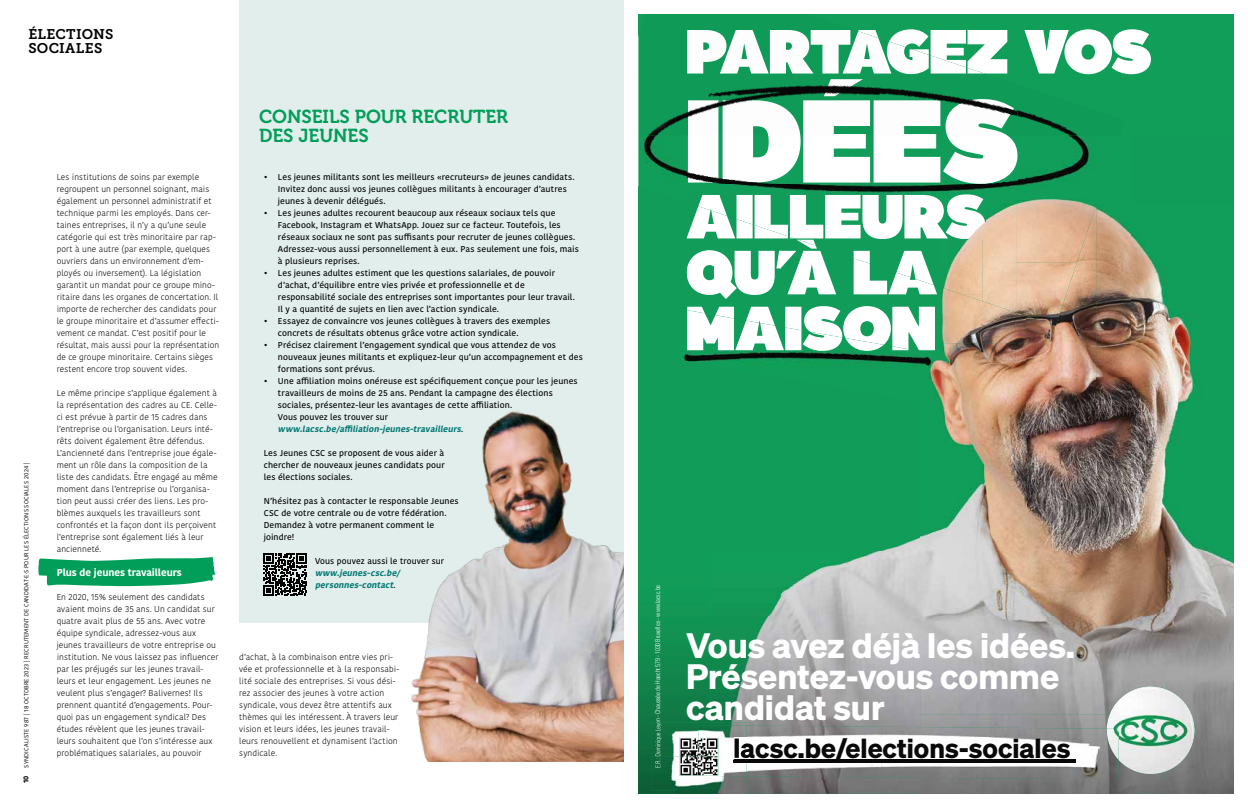
<style>
.page{position:relative;width:1248px;height:808px;background:#fff}
.page>*{position:absolute;margin:0;border:0;box-sizing:border-box;transform-origin:0 0}
.t1{font:900 62.1px "Maax Display";letter-spacing:-.06em;color:#fff}
.t2{font:34.5px/31px "Sohne Dreiviertelfett";color:#fff}
.t3{font:26.9px "Sohne Dreiviertelfett";color:#090909}
.t4{font:18.7px/18.7px "Museo 700";color:#009e59}
.t5{font:14px/14px "Museo Slab 700";letter-spacing:.02em;color:#000}
.t6{font:700 10px "Kohinoor Bangla";letter-spacing:-.005em;color:#fff}
.t7{font:300 8.5px/12px "Kohinoor Bangla";letter-spacing:.01em;color:#000}
.t8{font:500 8.5px/12px "Kohinoor Bangla";letter-spacing:.01em;color:#000}
.t9{font:italic 700 8.5px/12px "Kohinoor Bangla";color:#007873}
.t10{font:300 condensed 6.8px "Univers LT Std";letter-spacing:-.01em;color:#fff;scale:.93 1}
.t11{font:6px "Kohinoor Bangla";letter-spacing:.025em;color:#000}
.s1{font-weight:700;font-size:7px}
.s2{font-weight:700;font-style:italic;color:#007873}
.s3{font-weight:500;font-style:normal;color:#000}
</style>
<div class="page">
<svg style="left:38px;top:557px;width:177px;height:29px;background:#24ab70"></svg>
<div style="left:239px;top:0;width:385px;height:622px;background:#e2eeec"></div>
<img style="left:378px;top:411px;width:246px;height:351px">
<div style="left:638px;top:14px;width:595px;height:780px;background:#119e59"></div>
<img style="left:1131px;top:231px;width:102px;height:451px">
<img style="left:1096px;top:206px;width:35px;height:345px">
<img style="left:1061px;top:262px;width:35px;height:289px">
<img style="left:920px;top:294px;width:105px;height:257px">
<img style="left:1025px;top:326px;width:36px;height:225px">
<img style="left:885px;top:537px;width:35px;height:14px">
<img style="left:686px;top:217px;width:33px;height:22px">
<img style="left:686px;top:250px;width:219px;height:49px">
<img style="left:905px;top:286px;width:32px;height:13px">
<img style="left:785px;top:306px;width:149px;height:45px">
<img style="left:687px;top:306px;width:83px;height:4px">
<svg style="left:638px;top:627px;width:2px;height:167px"></svg>
<img style="left:710px;top:551px;width:421px;height:131px">
<img style="left:1166px;top:682px;width:67px;height:112px">
<img style="left:920px;top:682px;width:246px;height:33px">
<img style="left:710px;top:682px;width:210px;height:45px">
<img style="left:920px;top:714px;width:211px;height:80px">
<img style="left:1131px;top:769px;width:35px;height:25px">
<img style="left:745px;top:777px;width:175px;height:17px">
<img style="left:675px;top:790px;width:70px;height:4px">
<img style="left:740px;top:352px;width:128px;height:10px">
<img style="left:868px;top:351px;width:64px;height:52px">
<img style="left:679px;top:349px;width:61px;height:13px">
<img style="left:687px;top:310px;width:132px;height:41px">
<img style="left:818px;top:330px;width:100px;height:21px">
<img style="left:1017px;top:113px;width:61px;height:22px">
<img style="left:638px;top:72px;width:50px;height:63px">
<img style="left:638px;top:129px;width:19px;height:29px">
<img style="left:638px;top:158px;width:1px;height:29px">
<img style="left:687px;top:30px;width:298px;height:44px">
<img style="left:688px;top:79px;width:329px;height:56px">
<img style="left:1016px;top:135px;width:75px;height:54px">
<img style="left:640px;top:135px;width:48px;height:47px">
<img style="left:777px;top:184px;width:239px;height:10px">
<img style="left:708px;top:184px;width:69px;height:5px">
<img style="left:1016px;top:199px;width:82px;height:63px">
<img style="left:982px;top:201px;width:34px;height:112px">
<img style="left:914px;top:239px;width:68px;height:55px">
<img style="left:796px;top:239px;width:18px;height:1px">
<img style="left:1016px;top:262px;width:60px;height:64px">
<img style="left:960px;top:294px;width:22px;height:7px">
<img style="left:688px;top:135px;width:329px;height:49px">
<img style="left:719px;top:194px;width:266px;height:45px">
<img style="left:694px;top:194px;width:25px;height:23px">
<img style="left:797px;top:240px;width:140px;height:46px">
<img style="left:746px;top:725px;width:135px;height:52px">
<img style="left:881px;top:727px;width:237px;height:52px">
<img style="left:1106px;top:729px;width:12px;height:31px">
<img style="left:746px;top:738px;width:324px;height:22px">
<hr style="left:733px;top:760px;width:342px;height:3px;background:#090909">
<img style="left:651px;top:722px;width:95px;height:68px">
<img style="left:655px;top:722px;width:6px;height:45px">
<img style="left:734px;top:738px;width:12px;height:22px">
<svg style="left:733px;top:760px;width:13px;height:3px"></svg>
<img style="left:679px;top:737px;width:39px;height:39px">
<svg style="left:263px;top:553px;width:44px;height:43px"></svg>
<h3 class="t5" style="left:28px;top:27px;width:87px">ÉLECTIONS<br>SOCIALES</h3>
<p class="t11" style="left:22px;top:783px;width:322px;rotate:-90deg"><span class="s1">10</span> SYNDICALISTE 987 | 18 OCTOBRE 2023 | RECRUTEMENT DE CANDIDAT·E·S POUR LES ÉLECTIONS SOCIALES 2024 |</p>
<p class="t7" style="left:57px;top:171px;width:164px">Les institutions de soins par exemple regroupent un personnel soignant, mais également un personnel administratif et technique parmi les employés. Dans cer&shy;taines entreprises, il n’y a qu’une seule catégorie qui est très minoritaire par rap&shy;port à une autre (par exemple, quelques ouvriers dans un environnement d’em&shy;ployés ou inversement). La législation garantit un mandat pour ce groupe mino&shy;ritaire dans les organes de concertation. Il importe de rechercher des candidats pour le groupe minoritaire et d’assumer effecti&shy;vement ce mandat. C’est positif pour le résultat, mais aussi pour la représentation de ce groupe minoritaire. Certains sièges restent encore trop souvent vides.</p>
<p class="t7" style="left:57px;top:387px;width:162px">Le même principe s’applique également à la représentation des cadres au CE. Celle&shy;ci est prévue à partir de 15 cadres dans l’entreprise ou l’organisation. Leurs inté&shy;rêts doivent également être défendus.<br>L’ancienneté dans l’entreprise joue égale&shy;ment un rôle dans la composition de la liste des candidats. Être engagé au même moment dans l’entreprise ou l’organisa&shy;tion peut aussi créer des liens. Les pro&shy;blèmes auxquels les travailleurs sont confrontés et la façon dont ils perçoivent l’entreprise sont également liés à leur ancienneté.</p>
<p class="t6" style="left:57px;top:564px;width:127px">Plus de jeunes travailleurs</p>
<p class="t7" style="left:57px;top:591px;width:163px">En 2020, 15% seulement des candidats avaient moins de 35 ans. Un candidat sur quatre avait plus de 55 ans. Avec votre équipe syndicale, adressez-vous aux jeunes travailleurs de votre entreprise ou institution. Ne vous laissez pas influencer par les préjugés sur les jeunes travail&shy;leurs et leur engagement. Les jeunes ne veulent plus s’engager? Balivernes! Ils prennent quantité d’engagements. Pour&shy;quoi pas un engagement syndical? Des études révèlent que les jeunes travail&shy;leurs souhaitent que l’on s’intéresse aux problématiques salariales, au pouvoir</p>
<h3 class="t4" style="left:259px;top:107px;width:250px">CONSEILS POUR RECRUTER<br>DES JEUNES</h3>
<p class="t8" style="left:278px;top:171px;width:298px;text-indent:-14px">• Les jeunes militants sont les meilleurs «recruteurs» de jeunes candidats.<br>Invitez donc aussi vos jeunes collègues militants à encourager d’autres jeunes à devenir délégués.</p>
<p class="t8" style="left:278px;top:207px;width:302px;text-indent:-14px">• Les jeunes adultes recourent beaucoup aux réseaux sociaux tels que Facebook, Instagram et WhatsApp. Jouez sur ce facteur. Toutefois, les réseaux sociaux ne sont pas suffisants pour recruter de jeunes collègues.<br>Adressez-vous aussi personnellement à eux. Pas seulement une fois, mais à plusieurs reprises.</p>
<p class="t8" style="left:278px;top:267px;width:298px;text-indent:-14px">• Les jeunes adultes estiment que les questions salariales, de pouvoir d’achat, d’équilibre entre vies privée et professionnelle et de responsabilité sociale des entreprises sont importantes pour leur travail.<br>Il y a quantité de sujets en lien avec l’action syndicale.</p>
<p class="t8" style="left:278px;top:315px;width:274px;text-indent:-14px">• Essayez de convaincre vos jeunes collègues à travers des exemples concrets de résultats obtenus grâce votre action syndicale.</p>
<p class="t8" style="left:278px;top:339px;width:306px;text-indent:-14px">• Précisez clairement l’engagement syndical que vous attendez de vos nouveaux jeunes militants et expliquez-leur qu’un accompagnement et des formations sont prévus.</p>
<p class="t8" style="left:278px;top:375px;width:301px;text-indent:-14px">• Une affiliation moins onéreuse est spécifiquement conçue pour les jeunes travailleurs de moins de 25 ans. Pendant la campagne des élections sociales, présentez-leur les avantages de cette affiliation.<br>Vous pouvez les trouver sur<br><span class="s2">www.lacsc.be/affiliation-jeunes-travailleurs</span>.</p>
<p class="t8" style="left:264px;top:447px;width:182px;text-align:justify">Les Jeunes CSC se proposent de vous aider à chercher de nouveaux jeunes candidats pour les élections sociales.</p>
<p class="t8" style="left:264px;top:495px;width:196px">N’hésitez pas à contacter le responsable Jeunes CSC de votre centrale ou de votre fédération.<br>Demandez à votre permanent comment le joindre!</p>
<p class="t8" style="left:315px;top:555px;width:130px">Vous pouvez aussi le trouver sur</p>
<p class="t9" style="left:315px;top:567px;width:89px">www.jeunes-csc.be/ personnes-contact<span class="s3">.</span></p>
<p class="t7" style="left:239px;top:651px;width:161px">d’achat, à la combinaison entre vies pri&shy;vée et professionnelle et à la responsabi&shy;lité sociale des entreprises. Si vous dési&shy;rez associer des jeunes à votre action syndicale, vous devez être attentifs aux thèmes qui les intéressent. À travers leur vision et leurs idées, les jeunes travail&shy;leurs renouvellent et dynamisent l’action syndicale.</p>
<h1 class="t1" style="left:686px;top:6px;width:466px">PARTAGEZ VOS</h1>
<p class="t10" style="left:653px;top:768px;width:198px;rotate:-90deg">E.R.: Dominique Leyon - Chaussée de Haecht 579 - 1030 Bruxelles - www.lacsc.be</p>
<h2 class="t2" style="left:686px;top:629px;width:390px">Vous avez déjà les idées.<br>Présentez-vous comme candidat sur</h2>
<h3 class="t3" style="left:733px;top:731px;width:339px">lacsc.be/elections-sociales</h3>
</div>
